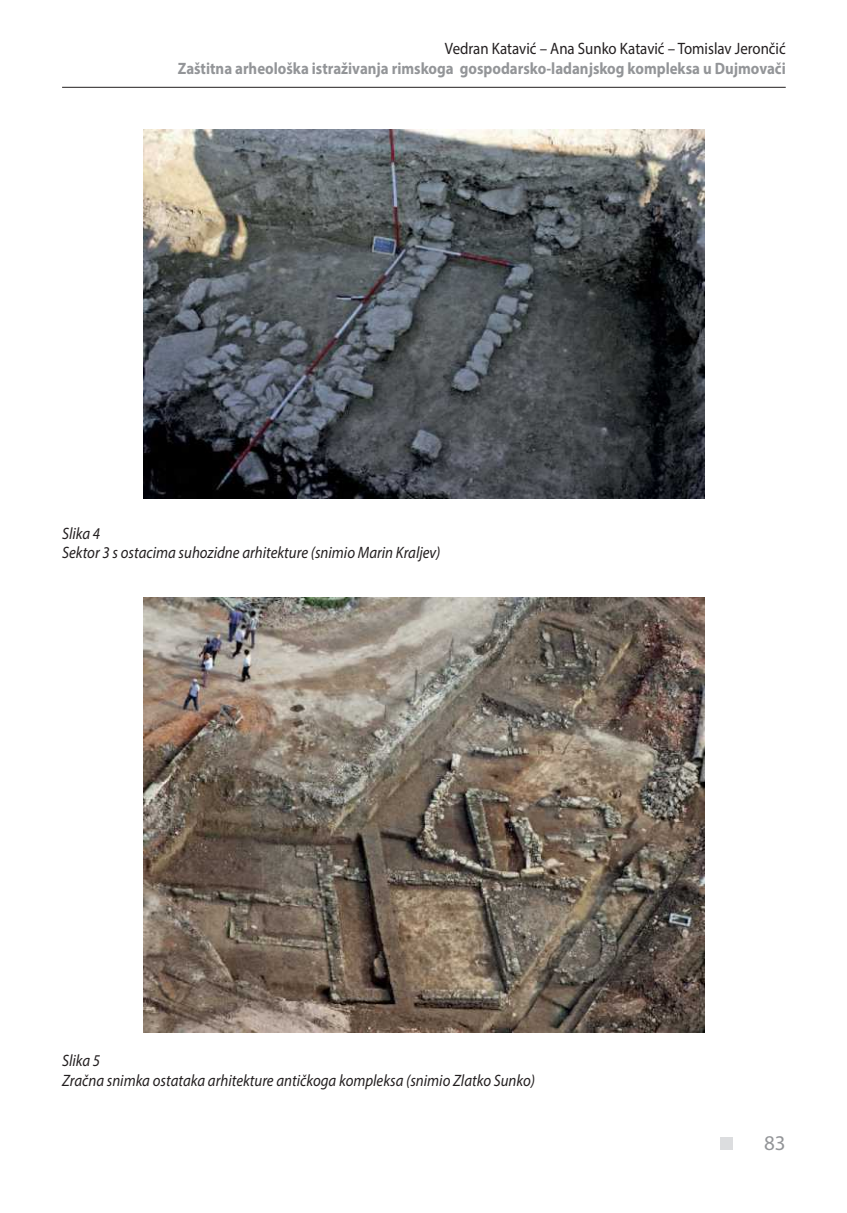
<style>
.page{position:relative;width:847px;height:1213px;background:#fff}
.page>*{position:absolute;margin:0;border:0;box-sizing:border-box;transform-origin:0 0}
.t1{font:21px "Myriad Pro";color:#939598}
.t2{font:italic 16.5px/19.8px "Myriad Pro";color:#231f20;scale:.9 1}
.t3{font:700 16.5px "Myriad Pro";color:#939598;scale:.9 1}
.t4{font:16.5px "Myriad Pro";color:#231f20;scale:.9 1}
</style>
<div class="page">
<hr style="left:62px;top:87px;width:723px;height:1px;background:#231f20">
<div style="left:719px;top:1137px;width:13px;height:13px;background:#dcdddf"></div>
<img style="left:144px;top:129px;width:559px;height:370px">
<img style="left:144px;top:598px;width:559px;height:434px">
<p class="t4" style="left:444px;top:39px;width:380px">Vedran Katavić – Ana Sunko Katavić – Tomislav Jerončić</p>
<p class="t3" style="left:178px;top:58px;width:676px">Zaštitna arheološka istraživanja rimskoga gospodarsko-ladanjskog kompleksa u Dujmovači</p>
<p class="t2" style="left:62px;top:523px;width:421px">Slika 4<br>Sektor 3 s ostacima suhozidne arhitekture (snimio Marin Kraljev)</p>
<p class="t2" style="left:62px;top:1050px;width:526px">Slika 5<br>Zračna snimka ostataka arhitekture antičkoga kompleksa (snimio Zlatko Sunko)</p>
<p class="t1" style="left:763px;top:1130px;width:23px">83</p>
</div>
